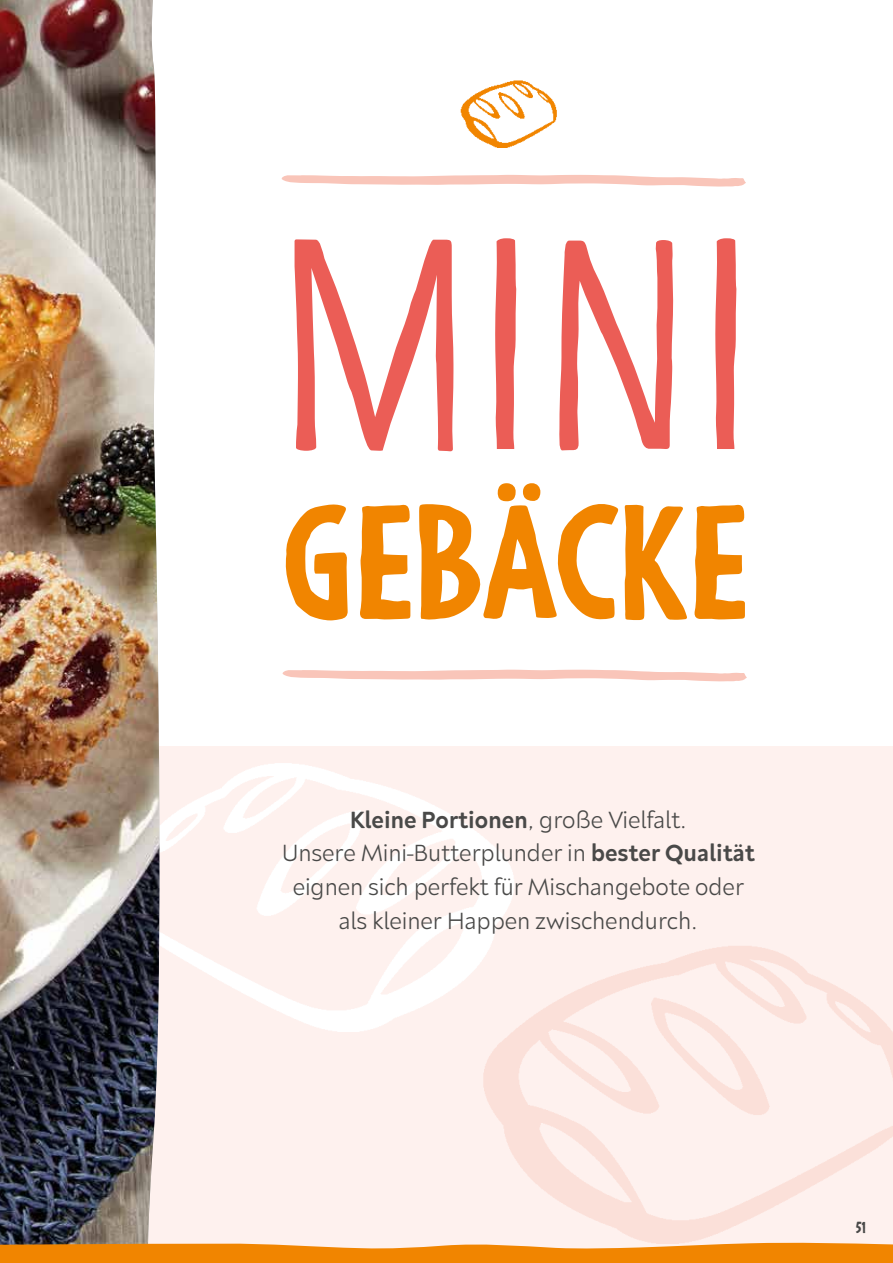
<style>
.page{position:relative;width:893px;height:1263px;background:#fff}
.page>*{position:absolute;margin:0;border:0;box-sizing:border-box;transform-origin:0 0}
.t1{font:284.7px "Argone LC Light";color:#eb5d56}
.t2{font:152.7px "Argone LC Bold";letter-spacing:-.03em;color:#f18500}
.t3{font:300 24px/33.8px "Neufreit";color:#494948;text-align:center}
.t4{font:15px "Argone LC Bold";color:#494948}
.s1{font-weight:600}
</style>
<div class="page">
<div style="left:94px;top:746px;width:799px;height:517px;background:#fef1ee"></div>
<img style="left:167px;top:763px;width:347px;height:269px">
<img style="left:479px;top:940px;width:414px;height:302px">
<img style="left:0;top:0;width:167px;height:1242px">
<svg style="left:283px;top:669px;width:464px;height:12px"></svg>
<svg style="left:282px;top:175px;width:464px;height:12px"></svg>
<img style="left:460px;top:80px;width:97px;height:67px">
<svg style="left:0;top:1242px;width:893px;height:21px"></svg>
<h1 class="t1" style="left:270px;top:174px;width:491px">MINI</h1>
<h2 class="t2" style="left:280px;top:473px;width:472px">GEBÄCKE</h2>
<p class="t3" style="left:282px;top:802px;width:475px"><span class="s1">Kleine Portionen</span>, große Vielfalt.<br>Unsere Mini-Butterplunder in <span class="s1">bester Qualität </span>eignen sich perfekt für Mischangebote oder als kleiner Happen zwischendurch.</p>
<p class="t4" style="left:856px;top:1218px;width:12px">51</p>
</div>
